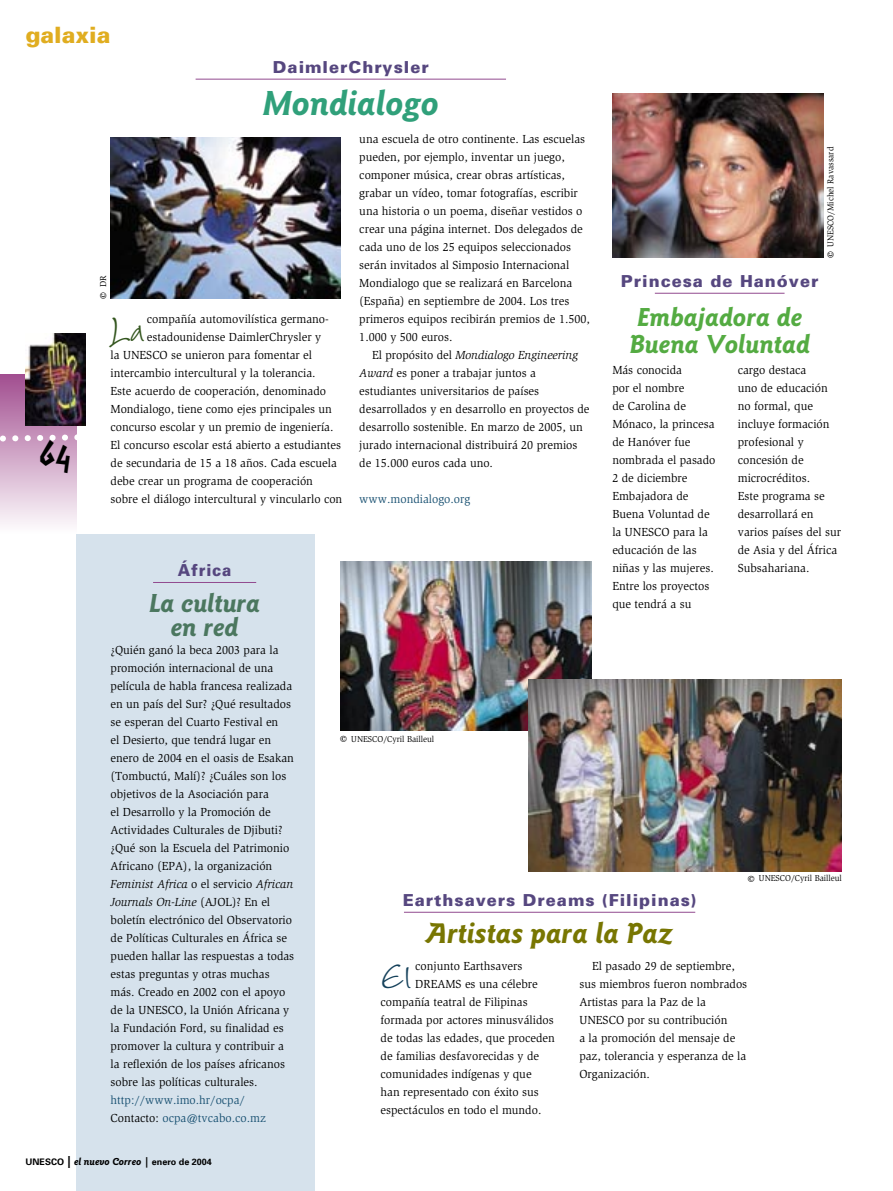
<style>
.page{position:relative;width:893px;height:1191px;background:#fff}
.page>*{position:absolute;margin:0;border:0;box-sizing:border-box;transform-origin:0 0}
.t1{font:51px "Wiesbaden Swing";color:#15415b}
.t2{font:51px "Wiesbaden Swing";color:#34561f}
.t3{font:italic 700 36px "Goudy Sans";color:#30a07a}
.t4{font:700 36px "Elektrix";color:#000}
.t5{font:italic 700 30px "Goudy Sans";color:#787602}
.t6{font:italic 700 27px/27px "Goudy Sans";color:#54ab42}
.t7{font:italic 700 27px/24px "Goudy Sans";color:#4b775f;text-align:center}
.t8{font:900 22.5px "Univers";color:#e0ad20}
.t9{font:900 16.5px "Univers";letter-spacing:.06em;color:#56477f}
.t10{font:900 16.5px "Univers";letter-spacing:.06em;color:#56477f;scale:.91 1}
.t11{font:12px/18px "Slimbach";color:#000}
.t12{font:12px/18px "Slimbach";color:#195172}
.t13{font:700 9px "Univers";color:#000}
.t14{font:8.85px "Slimbach";color:#000;scale:.95 1}
.t15{font:8.85px "Slimbach";color:#000}
.s1{font-style:italic}
.s2{font-size:13.5px}
.s3{color:#000}
.s4{font-size:12px}
.s5{font-family:"Goudy Sans";font-style:italic;font-size:10.5px}
</style>
<div class="page">
<div style="left:0;top:374px;width:77px;height:160px;background:linear-gradient(to bottom,#a14e8f,#fefdfe)"></div>
<img style="left:26px;top:333px;width:59px;height:92px">
<svg style="left:0;top:431px;width:77px;height:14px"></svg>
<img style="left:340px;top:561px;width:251px;height:169px">
<div style="left:77px;top:534px;width:238px;height:657px;background:#d6e2ec"></div>
<hr style="left:404px;top:911px;width:291px;height:1px;background:#924b8f">
<hr style="left:196px;top:79px;width:310px;height:1px;background:#924b8f">
<hr style="left:153px;top:582px;width:103px;height:1px;background:#924b8f">
<hr style="left:655px;top:293px;width:129px;height:1px;background:#924b8f">
<img style="left:111px;top:137px;width:229px;height:161px">
<img style="left:528px;top:679px;width:314px;height:192px">
<img style="left:612px;top:94px;width:211px;height:163px">
<h3 class="t8" style="left:26px;top:21px;width:86px">galaxia</h3>
<h3 class="t9" style="left:273px;top:57px;width:157px">DaimlerChrysler</h3>
<h2 class="t3" style="left:263px;top:82px;width:177px">Mondialogo</h2>
<h2 class="t4" style="left:39px;top:431px;width:34px">64</h2>
<p class="t11" style="left:359px;top:130px;width:232px">una escuela de otro continente. Las escuelas pueden, por ejemplo, inventar un juego, componer música, crear obras artísticas, grabar un vídeo, tomar fotografías, escribir una historia o un poema, diseñar vestidos o crear una página internet. Dos delegados de cada uno de los 25 equipos seleccionados serán invitados al Simposio Internacional Mondialogo que se realizará en Barcelona (España) en septiembre de 2004. Los tres primeros equipos recibirán premios de 1.500, 1.000 y 500 euros.</p>
<p class="t11" style="left:359px;top:346px;width:232px;text-indent:13px">El propósito del <span class="s1">Mondialogo Engineering Award</span> es poner a trabajar juntos a estudiantes universitarios de países desarrollados y en desarrollo en proyectos de desarrollo sostenible. En marzo de 2005, un jurado internacional distribuirá 20 premios de 15.000 euros cada uno.</p>
<p class="t12" style="left:359px;top:490px;width:112px">www.mondialogo.org</p>
<p class="t14" style="left:825px;top:258px;width:118px;rotate:-90deg"><span class="s2">©</span> UNESCO/Michel Ravassard</p>
<h3 class="t9" style="left:621px;top:271px;width:199px">Princesa de Hanóver</h3>
<h3 class="t6" style="left:629px;top:303px;width:182px">Embajadora de<br>Buena Voluntad</h3>
<p class="t15" style="left:98px;top:298px;width:24px;rotate:-90deg"><span class="s2">©</span> DR</p>
<h1 class="t2" style="left:111px;top:301px;width:35px">La</h1>
<p class="t11" style="left:147px;top:310px;width:183px">compañía automovilística germano-</p>
<p class="t11" style="left:147px;top:328px;width:176px">estadounidense DaimlerChrysler y</p>
<p class="t11" style="left:111px;top:346px;width:203px">la UNESCO se unieron para fomentar el</p>
<p class="t11" style="left:111px;top:364px;width:207px">intercambio intercultural y la tolerancia.</p>
<p class="t11" style="left:111px;top:382px;width:217px">Este acuerdo de cooperación, denominado</p>
<p class="t11" style="left:111px;top:400px;width:223px">Mondialogo, tiene como ejes principales un</p>
<p class="t11" style="left:111px;top:418px;width:224px">concurso escolar y un premio de ingeniería.</p>
<p class="t11" style="left:111px;top:436px;width:232px">El concurso escolar está abierto a estudiantes</p>
<p class="t11" style="left:111px;top:454px;width:228px">de secundaria de 15 a 18 años. Cada escuela</p>
<p class="t11" style="left:111px;top:472px;width:204px">debe crear un programa de cooperación</p>
<p class="t11" style="left:111px;top:490px;width:233px">sobre el diálogo intercultural y vincularlo con</p>
<p class="t11" style="left:612px;top:361px;width:105px">Más conocida<br>por el nombre<br>de Carolina de<br>Mónaco, la princesa de Hanóver fue nombrada el pasado<br>2 de diciembre<br>Embajadora de<br>Buena Voluntad de la UNESCO para la educación de las niñas y las mujeres.<br>Entre los proyectos que tendrá a su</p>
<p class="t11" style="left:738px;top:361px;width:105px">cargo destaca<br>uno de educación no formal, que incluye formación profesional y concesión de microcréditos.<br>Este programa se desarrollará en varios países del sur de Asia y del África<br>Subsahariana.</p>
<h3 class="t10" style="left:178px;top:560px;width:61px">África</h3>
<h3 class="t7" style="left:149px;top:591px;width:113px">La cultura en red</h3>
<p class="t11" style="left:111px;top:641px;width:185px">¿Quién ganó la beca 2003 para la promoción internacional de una película de habla francesa realizada en un país del Sur? ¿Qué resultados se esperan del Cuarto Festival en<br>el Desierto, que tendrá lugar en enero de 2004 en el oasis de Esakan (Tombuctú, Malí)? ¿Cuáles son los objetivos de la Asociación para<br>el Desarrollo y la Promoción de Actividades Culturales de Djibuti? ¿Qué son la Escuela del Patrimonio Africano (EPA), la organización <span class="s1">Feminist Africa</span> o el servicio <span class="s1">African Journals On-Line</span> (AJOL)? En el boletín electrónico del Observatorio de Políticas Culturales en África se pueden hallar las respuestas a todas estas preguntas y otras muchas más. Creado en 2002 con el apoyo de la UNESCO, la Unión Africana y la Fundación Ford, su finalidad es promover la cultura y contribuir a la reflexión de los países africanos sobre las políticas culturales.</p>
<p class="t12" style="left:111px;top:1091px;width:157px">http://www.imo.hr/ocpa/<br><span class="s3">Contacto:</span> ocpa@tvcabo.co.mz</p>
<p class="t14" style="left:340px;top:734px;width:101px"><span class="s2">©</span> UNESCO/Cyril Bailleul</p>
<p class="t14" style="left:748px;top:873px;width:101px"><span class="s2">©</span> UNESCO/Cyril Bailleul</p>
<h3 class="t9" style="left:403px;top:889px;width:295px">Earthsavers Dreams (Filipinas)</h3>
<h3 class="t5" style="left:426px;top:916px;width:248px">Artistas para la Paz</h3>
<h1 class="t1" style="left:381px;top:948px;width:32px">El</h1>
<p class="t11" style="left:415px;top:957px;width:109px">conjunto Earthsavers</p>
<p class="t11" style="left:579px;top:957px;width:169px;text-indent:13px">El pasado 29 de septiembre, sus miembros fueron nombrados<br>Artistas para la Paz de la<br>UNESCO por su contribución<br>a la promoción del mensaje de paz, tolerancia y esperanza de la<br>Organización.</p>
<p class="t11" style="left:415px;top:975px;width:124px">DREAMS es una célebre</p>
<p class="t11" style="left:381px;top:993px;width:149px">compañía teatral de Filipinas</p>
<p class="t11" style="left:381px;top:1011px;width:175px">formada por actores minusválidos</p>
<p class="t11" style="left:381px;top:1029px;width:176px">de todas las edades, que proceden</p>
<p class="t11" style="left:381px;top:1047px;width:160px">de familias desfavorecidas y de</p>
<p class="t11" style="left:381px;top:1065px;width:153px">comunidades indígenas y que</p>
<p class="t11" style="left:381px;top:1083px;width:160px">han representado con éxito sus</p>
<p class="t11" style="left:381px;top:1101px;width:162px">espectáculos en todo el mundo.</p>
<p class="t13" style="left:26px;top:1156px;width:188px">UNESCO <span class="s4">|</span> <span class="s5">el nuevo Correo |</span> enero de 2004</p>
</div>
